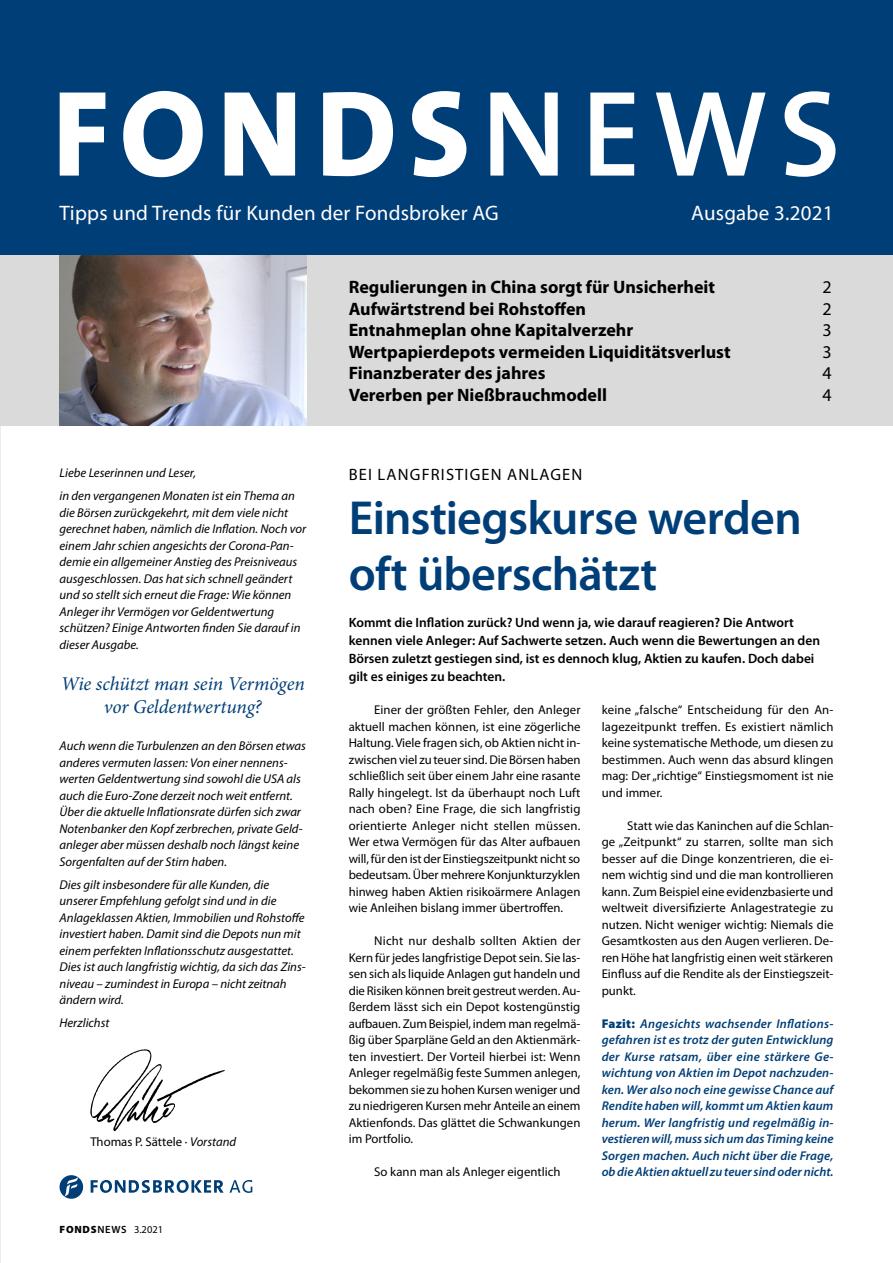
<style>
.page{position:relative;width:893px;height:1263px;background:#fff}
.page>*{position:absolute;margin:0;border:0;box-sizing:border-box;transform-origin:0 0}
.t1{font:600 48px/55.5px "Myriad Pro";letter-spacing:-.015em;color:#003e77}
.t2{font:21px "Myriad Pro";letter-spacing:.01em;color:#fff}
.t3{font:italic 19.5px/22.5px "Minion Pro";letter-spacing:-.005em;color:#003e77;text-align:center}
.t4{font:700 18px "Myriad Pro";color:#000}
.t5{font:18px "Myriad Pro";color:#000}
.t6{font:16.5px "Myriad Pro";letter-spacing:.07em;color:#000}
.t7{font:600 13.5px/18px "Myriad Pro";color:#000}
.t8{font:12.75px/16.5px "Myriad Pro";color:#000;text-align:justify}
.t9{font:italic 12.75px/16.5px "Myriad Pro";color:#000}
.t10{font:italic 600 12.75px/16.5px "Myriad Pro";color:#003e77;text-align:justify}
.t11{font:10.5px "Myriad Pro";color:#000}
.s1{font-style:italic}
.s2{font-weight:900}
.s3{font-weight:600}
.s4{font-weight:900;font-style:normal}
</style>
<div class="page">
<hr style="left:0;top:0;width:1px;height:1263px;background:#dadada">
<div style="left:0;top:0;width:893px;height:255px;background:#003e77"></div>
<div style="left:0;top:255px;width:893px;height:170px;background:#dadada"></div>
<svg style="left:90px;top:1049px;width:135px;height:82px"></svg>
<div style="left:60px;top:1175px;width:23px;height:24px;background:#003e77;border-radius:50%"></div>
<svg style="left:64px;top:1177px;width:14px;height:19px"></svg>
<svg style="left:91px;top:1180px;width:161px;height:13px"></svg>
<img style="left:60px;top:255px;width:246px;height:170px">
<svg style="left:60px;top:91px;width:775px;height:86px"></svg>
<h2 class="t2" style="left:60px;top:200px;width:441px">Tipps und Trends für Kunden der Fondsbroker AG</h2>
<h2 class="t2" style="left:691px;top:200px;width:144px">Ausgabe 3.2021</h2>
<p class="t9" style="left:60px;top:461px;width:237px;line-height:22.8px">Liebe Leserinnen und Leser,<br>in den vergangenen Monaten ist ein Thema an</p>
<p class="t9" style="left:60px;top:504px;width:248px">die Börsen zurückgekehrt, mit dem viele nicht gerechnet haben, nämlich die Inflation. Noch vor einem Jahr schien angesichts der Corona-Pan&shy;demie ein allgemeiner Anstieg des Preisniveaus ausgeschlossen. Das hat sich schnell geändert und so stellt sich erneut die Frage: Wie können Anleger ihr Vermögen vor Geldentwertung schützen? Einige Antworten finden Sie darauf in dieser Ausgabe.</p>
<h3 class="t3" style="left:61px;top:673px;width:246px">Wie schützt man sein Vermögen vor Geldentwertung?</h3>
<p class="t9" style="left:60px;top:737px;width:248px">Auch wenn die Turbulenzen an den Börsen etwas anderes vermuten lassen: Von einer nennens&shy;werten Geldentwertung sind sowohl die USA als auch die Euro-Zone derzeit noch weit entfernt.<br>Über die aktuelle Inflationsrate dürfen sich zwar Notenbanker den Kopf zerbrechen, private Geld&shy;anleger aber müssen deshalb noch längst keine Sorgenfalten auf der Stirn haben.</p>
<p class="t9" style="left:60px;top:876px;width:248px">Dies gilt insbesondere für alle Kunden, die unserer Empfehlung gefolgt sind und in die Anlageklassen Aktien, Immobilien und Rohstoffe investiert haben. Damit sind die Depots nun mit einem perfekten Inflationsschutz ausgestattet.<br>Dies ist auch langfristig wichtig, da sich das Zins&shy;niveau – zumindest in Europa – nicht zeitnah ändern wird.</p>
<p class="t9" style="left:60px;top:1014px;width:52px">Herzlichst</p>
<p class="t8" style="left:90px;top:1133px;width:147px">Thomas P. Sättele · <span class="s1">Vorstand</span></p>
<p class="t11" style="left:60px;top:1223px;width:105px"><span class="s2">FONDS</span><span class="s3">NEWS</span> 3.2021</p>
<h3 class="t4" style="left:349px;top:275px;width:368px">Regulierungen in China sorgt für Unsicherheit</h3>
<h3 class="t5" style="left:822px;top:276px;width:11px">2</h3>
<h3 class="t4" style="left:349px;top:297px;width:239px">Aufwärtstrend bei Rohstoffen</h3>
<h3 class="t5" style="left:822px;top:297px;width:11px">2</h3>
<h3 class="t4" style="left:349px;top:318px;width:286px">Entnahmeplan ohne Kapitalverzehr</h3>
<h3 class="t5" style="left:822px;top:319px;width:11px">3</h3>
<h3 class="t4" style="left:349px;top:340px;width:383px">Wertpapierdepots vermeiden Liquiditätsverlust</h3>
<h3 class="t5" style="left:822px;top:341px;width:11px">3</h3>
<h3 class="t4" style="left:349px;top:362px;width:198px">Finanzberater des jahres</h3>
<h3 class="t5" style="left:822px;top:362px;width:11px">4</h3>
<h3 class="t4" style="left:349px;top:383px;width:260px">Vererben per Nießbrauchmodell</h3>
<h3 class="t5" style="left:822px;top:384px;width:11px">4</h3>
<p class="t6" style="left:349px;top:464px;width:235px">BEI LANGFRISTIGEN ANLAGEN</p>
<h1 class="t1" style="left:349px;top:489px;width:455px">Einstiegskurse werden oft überschätzt</h1>
<p class="t7" style="left:349px;top:613px;width:473px">Kommt die Inflation zurück? Und wenn ja, wie darauf reagieren? Die Antwort kennen viele Anleger: Auf Sachwerte setzen. Auch wenn die Bewertungen an den Börsen zuletzt gestiegen sind, ist es dennoch klug, Aktien zu kaufen. Doch dabei gilt es einiges zu beachten.</p>
<p class="t8" style="left:349px;top:701px;width:233px;text-indent:26px">Einer der größten Fehler, den Anleger aktuell machen können, ist eine zögerliche Haltung. Viele fragen sich, ob Aktien nicht in&shy;zwischen viel zu teuer sind. Die Börsen haben schließlich seit über einem Jahr eine rasante Rally hingelegt. Ist da überhaupt noch Luft nach oben? Eine Frage, die sich langfristig orientierte Anleger nicht stellen müssen.<br>Wer etwa Vermögen für das Alter aufbauen will, für den ist der Einstiegszeitpunkt nicht so bedeutsam. Über mehrere Konjunkturzyklen hinweg haben Aktien risikoärmere Anlagen wie Anleihen bislang immer übertroffen.</p>
<p class="t8" style="left:349px;top:932px;width:233px;text-indent:26px">Nicht nur deshalb sollten Aktien der Kern für jedes langfristige Depot sein. Sie las&shy;sen sich als liquide Anlagen gut handeln und die Risiken können breit gestreut werden. Au&shy;ßerdem lässt sich ein Depot kostengünstig aufbauen. Zum Beispiel, indem man regelmä&shy;ßig über Sparpläne Geld an den Aktienmärk&shy;ten investiert. Der Vorteil hierbei ist: Wenn Anleger regelmäßig feste Summen anlegen, bekommen sie zu hohen Kursen weniger und zu niedrigeren Kursen mehr Anteile an einem Aktienfonds. Das glättet die Schwankungen im Portfolio.</p>
<p class="t8" style="left:374px;top:1163px;width:188px">So kann man als Anleger eigentlich</p>
<p class="t8" style="left:602px;top:701px;width:233px">keine „falsche“ Entscheidung für den An&shy;lagezeitpunkt treffen. Es existiert nämlich keine systematische Methode, um diesen zu bestimmen. Auch wenn das absurd klingen mag: Der „richtige“ Einstiegsmoment ist nie und immer.</p>
<p class="t8" style="left:602px;top:817px;width:233px;text-indent:26px">Statt wie das Kaninchen auf die Schlan&shy;ge „Zeitpunkt“ zu starren, sollte man sich besser auf die Dinge konzentrieren, die ei&shy;nem wichtig sind und die man kontrollieren kann. Zum Beispiel eine evidenzbasierte und weltweit diversifizierte Anlagestrategie zu nutzen. Nicht weniger wichtig: Niemals die Gesamtkosten aus den Augen verlieren. De&shy;ren Höhe hat langfristig einen weit stärkeren Einfluss auf die Rendite als der Einstiegszeit&shy;punkt.</p>
<p class="t10" style="left:602px;top:1015px;width:233px"><span class="s4">Fazit:</span> Angesichts wachsender Inflations&shy;gefahren ist es trotz der guten Entwicklung der Kurse ratsam, über eine stärkere Ge&shy;wichtung von Aktien im Depot nachzuden&shy;ken. Wer also noch eine gewisse Chance auf Rendite haben will, kommt um Aktien kaum herum. Wer langfristig und regelmäßig in&shy;vestieren will, muss sich um das Timing keine Sorgen machen. Auch nicht über die Frage, ob die Aktien aktuell zu teuer sind oder nicht.</p>
</div>
